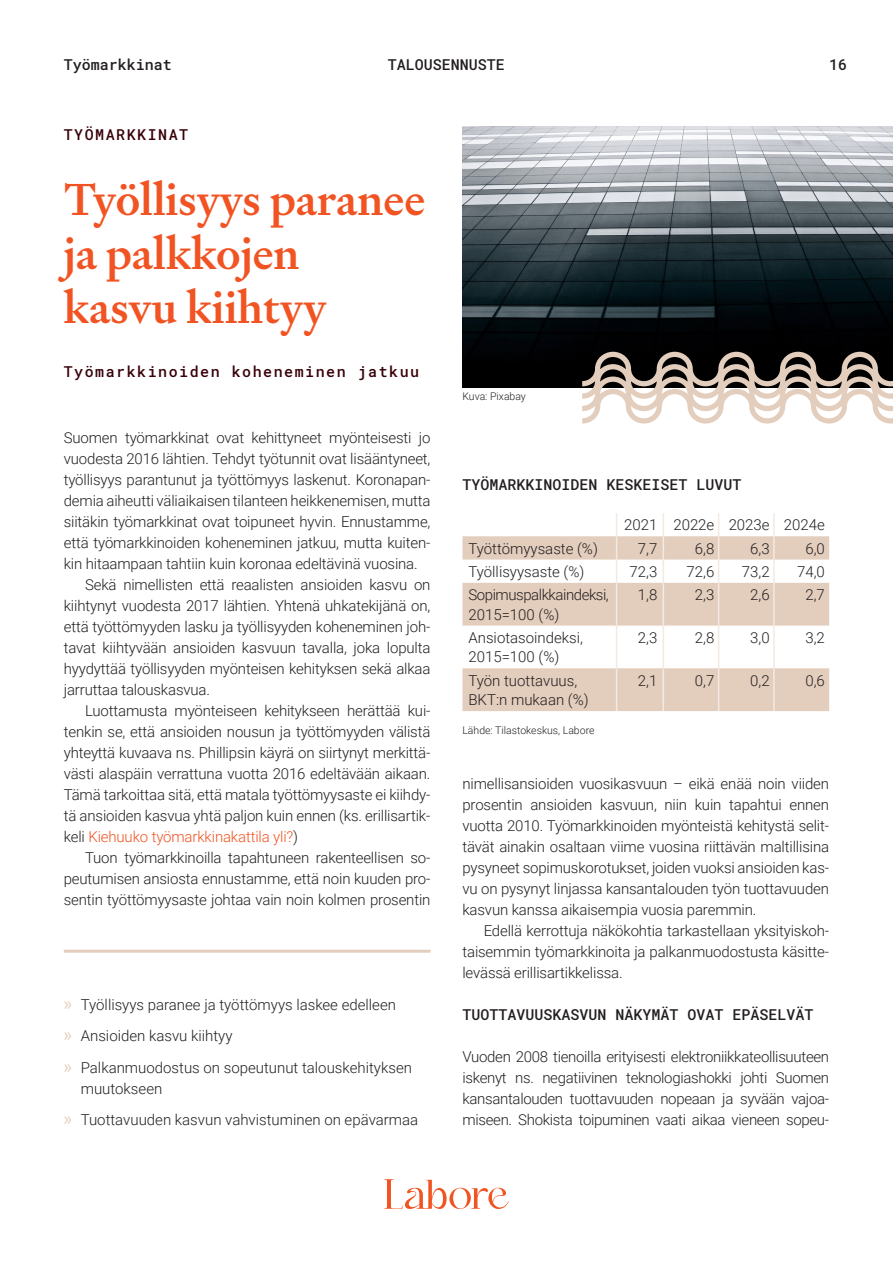
<style>
.page{position:relative;width:893px;height:1263px;background:#fff}
.page>*{position:absolute;margin:0;border:0;box-sizing:border-box;transform-origin:0 0}
.Otsikko{font:500 45px/54px "Signifier";color:#f15422}
.Leipis{font:300 15px/21px "Roboto";letter-spacing:-.01em;color:#231f20;text-align:justify}
.Leipis_ilman_sisenny{font:300 15px/21px "Roboto";color:#231f20;text-align:justify}
.Graafi{font:300 15px/19.5px "Roboto";color:#231f20}
.Väliotsikko{font:500 15px "Roboto Mono";color:#231f20}
.Alaotsikko{font:500 15px "Roboto Mono";letter-spacing:.1em;color:#380108}
.Graafi-2{font:300 15px/19.5px "Roboto";letter-spacing:-.03em;color:#231f20}
.Graafin_otsikko{font:500 15px "Roboto Mono";color:#231f20}
.Yläotsikko{font:500 15px "Roboto Mono";letter-spacing:.1em;color:#380108}
.Viite{font:300 10.5px "Roboto";color:#231f20}
.Takakansi{font:300 10.5px "Roboto";color:#231f20}
.s1{color:#f15422}
.s2{font-family:"Myriad Pro";font-weight:400;font-size:19.5px;color:#e3cdbd}
</style>
<div class="page">
<svg style="left:384px;top:1179px;width:125px;height:30px"></svg>
<hr style="left:64px;top:950px;width:367px;height:3px;background:#e3cdbd">
<img style="left:462px;top:126px;width:431px;height:262px">
<svg style="left:577px;top:349px;width:316px;height:75px"></svg>
<svg style="left:462px;top:536px;width:367px;height:175px;fill:#e3cdbd"></svg>
<hr style="left:773px;top:513px;width:2px;height:23px;background:#f3eae2">
<hr style="left:773px;top:536px;width:2px;height:24px;background:#f3eae2">
<svg style="left:616px;top:513px;width:1px;height:70px"></svg>
<svg style="left:663px;top:513px;width:1px;height:70px"></svg>
<svg style="left:718px;top:513px;width:1px;height:70px"></svg>
<hr style="left:773px;top:560px;width:2px;height:23px;background:#f3eae2">
<hr style="left:616px;top:583px;width:1px;height:43px;background:#f3eae2">
<hr style="left:663px;top:583px;width:1px;height:43px;background:#f3eae2">
<hr style="left:718px;top:583px;width:1px;height:43px;background:#f3eae2">
<hr style="left:773px;top:583px;width:2px;height:43px;background:#f3eae2">
<hr style="left:616px;top:626px;width:1px;height:42px;background:#f3eae2">
<hr style="left:663px;top:626px;width:1px;height:42px;background:#f3eae2">
<hr style="left:718px;top:626px;width:1px;height:42px;background:#f3eae2">
<hr style="left:773px;top:626px;width:2px;height:42px;background:#f3eae2">
<hr style="left:616px;top:668px;width:1px;height:43px;background:#f3eae2">
<hr style="left:663px;top:668px;width:1px;height:43px;background:#f3eae2">
<hr style="left:718px;top:668px;width:1px;height:43px;background:#f3eae2">
<hr style="left:773px;top:668px;width:2px;height:43px;background:#f3eae2">
<p class="Väliotsikko" style="left:64px;top:54px;width:109px">Työmarkkinat</p>
<p class="Väliotsikko" style="left:388px;top:54px;width:118px">TALOUSENNUSTE</p>
<p class="Väliotsikko" style="left:829px;top:54px;width:19px">16</p>
<p class="Yläotsikko" style="left:64px;top:125px;width:126px">TYÖMARKKINAT</p>
<p class="Otsikko" style="left:64px;top:173px;width:363px">Työllisyys paranee ja palkkojen</p>
<p class="Otsikko" style="left:64px;top:281px;width:264px">kasvu kiihtyy</p>
<p class="Alaotsikko" style="left:64px;top:362px;width:357px">Työmarkkinoiden koheneminen jatkuu</p>
<p class="Leipis_ilman_sisenny" style="left:64px;top:426px;width:368px">Suomen työmarkkinat ovat kehittyneet myönteisesti jo vuodesta 2016 lähtien. Tehdyt työtunnit ovat lisääntyneet, työllisyys parantunut ja työttömyys laskenut. Koronapan&shy;demia aiheutti väliaikaisen tilanteen heikkenemisen, mutta siitäkin työmarkkinat ovat toipuneet hyvin. Ennustamme, että työmarkkinoiden koheneminen jatkuu, mutta kuiten&shy;kin hitaampaan tahtiin kuin koronaa edeltävinä vuosina.</p>
<p class="Leipis" style="left:64px;top:573px;width:368px;text-indent:21px">Sekä nimellisten että reaalisten ansioiden kasvu on kiihtynyt vuodesta 2017 lähtien. Yhtenä uhkatekijänä on, että työttömyyden lasku ja työllisyyden koheneminen joh&shy;tavat kiihtyvään ansioiden kasvuun tavalla, joka lopulta hyydyttää työllisyyden myönteisen kehityksen sekä alkaa jarruttaa talouskasvua.</p>
<p class="Leipis" style="left:64px;top:699px;width:368px;text-indent:21px">Luottamusta myönteiseen kehitykseen herättää kui&shy;tenkin se, että ansioiden nousun ja työttömyyden välistä yhteyttä kuvaava ns. Phillipsin käyrä on siirtynyt merkittä&shy;västi alaspäin verrattuna vuotta 2016 edeltävään aikaan.<br>Tämä tarkoittaa sitä, että matala työttömyysaste ei kiihdy&shy;tä ansioiden kasvua yhtä paljon kuin ennen (ks. erillisartik&shy;keli <span class="s1">Kiehuuko työmarkkinakattila yli?</span>)</p>
<p class="Leipis" style="left:64px;top:846px;width:368px;text-indent:21px">Tuon työmarkkinoilla tapahtuneen rakenteellisen so&shy;peutumisen ansiosta ennustamme, että noin kuuden pro&shy;sentin työttömyysaste johtaa vain noin kolmen prosentin</p>
<p class="Leipis_ilman_sisenny" style="left:64px;top:993px;width:334px"><span class="s2">»</span> Työllisyys paranee ja työttömyys laskee edelleen</p>
<p class="Leipis_ilman_sisenny" style="left:64px;top:1025px;width:170px"><span class="s2">»</span> Ansioiden kasvu kiihtyy</p>
<p class="Leipis_ilman_sisenny" style="left:81px;top:1056px;width:333px;text-indent:-17px"><span class="s2">»</span> Palkanmuodostus on sopeutunut talouskehityksen muutokseen</p>
<p class="Leipis_ilman_sisenny" style="left:64px;top:1109px;width:356px"><span class="s2">»</span> Tuottavuuden kasvun vahvistuminen on epävarmaa</p>
<p class="Takakansi" style="left:462px;top:389px;width:65px">Kuva: Pixabay</p>
<p class="Graafin_otsikko" style="left:462px;top:474px;width:281px">TYÖMARKKINOIDEN KESKEISET LUVUT</p>
<p class="Graafi" style="left:624px;top:515px;width:35px">2021</p>
<p class="Graafi" style="left:673px;top:515px;width:42px">2022e</p>
<p class="Graafi" style="left:729px;top:515px;width:42px">2023e</p>
<p class="Graafi" style="left:784px;top:515px;width:42px">2024e</p>
<p class="Graafi" style="left:468px;top:538px;width:131px">Työttömyysaste (%)</p>
<p class="Graafi" style="left:638px;top:538px;width:21px">7,7</p>
<p class="Graafi" style="left:695px;top:538px;width:21px">6,8</p>
<p class="Graafi" style="left:750px;top:538px;width:21px">6,3</p>
<p class="Graafi" style="left:805px;top:538px;width:21px">6,0</p>
<p class="Graafi" style="left:468px;top:561px;width:117px">Työllisyysaste (%)</p>
<p class="Graafi" style="left:629px;top:561px;width:29px">72,3</p>
<p class="Graafi" style="left:687px;top:561px;width:29px">72,6</p>
<p class="Graafi" style="left:742px;top:561px;width:29px">73,2</p>
<p class="Graafi" style="left:797px;top:561px;width:29px">74,0</p>
<p class="Graafi-2" style="left:468px;top:584px;width:142px">Sopimuspalkkaindeksi,<br>2015=100 (%)</p>
<p class="Graafi" style="left:638px;top:584px;width:21px">1,8</p>
<p class="Graafi" style="left:695px;top:584px;width:21px">2,3</p>
<p class="Graafi" style="left:750px;top:584px;width:21px">2,6</p>
<p class="Graafi" style="left:805px;top:584px;width:21px">2,7</p>
<p class="Graafi" style="left:468px;top:627px;width:116px">Ansiotasoindeksi,<br>2015=100 (%)</p>
<p class="Graafi" style="left:638px;top:627px;width:21px">2,3</p>
<p class="Graafi" style="left:695px;top:627px;width:21px">2,8</p>
<p class="Graafi" style="left:750px;top:627px;width:21px">3,0</p>
<p class="Graafi" style="left:805px;top:627px;width:21px">3,2</p>
<p class="Graafi" style="left:468px;top:670px;width:122px">Työn tuottavuus,<br>BKT:n mukaan (%)</p>
<p class="Graafi" style="left:638px;top:670px;width:21px">2,1</p>
<p class="Graafi" style="left:695px;top:670px;width:21px">0,7</p>
<p class="Graafi" style="left:750px;top:670px;width:21px">0,2</p>
<p class="Graafi" style="left:805px;top:670px;width:21px">0,6</p>
<p class="Viite" style="left:462px;top:723px;width:134px">Lähde: Tilastokeskus, Labore</p>
<p class="Leipis" style="left:462px;top:773px;width:368px">nimellisansioiden vuosikasvuun – eikä enää noin viiden prosentin ansioiden kasvuun, niin kuin tapahtui ennen vuotta 2010. Työmarkkinoiden myönteistä kehitystä selit&shy;tävät ainakin osaltaan viime vuosina riittävän maltillisina pysyneet sopimuskorotukset, joiden vuoksi ansioiden kas&shy;vu on pysynyt linjassa kansantalouden työn tuottavuuden kasvun kanssa aikaisempia vuosia paremmin.</p>
<p class="Leipis" style="left:462px;top:920px;width:368px;text-indent:21px">Edellä kerrottuja näkökohtia tarkastellaan yksityiskoh&shy;taisemmin työmarkkinoita ja palkanmuodostusta käsitte&shy;levässä erillisartikkelissa.</p>
<p class="Väliotsikko" style="left:462px;top:1004px;width:353px">TUOTTAVUUSKASVUN NÄKYMÄT OVAT EPÄSELVÄT</p>
<p class="Leipis_ilman_sisenny" style="left:462px;top:1046px;width:368px">Vuoden 2008 tienoilla erityisesti elektroniikkateollisuuteen iskenyt ns. negatiivinen teknologiashokki johti Suomen kansantalouden tuottavuuden nopeaan ja syvään vajoa&shy;miseen. Shokista toipuminen vaati aikaa vieneen sopeu-</p>
</div>
